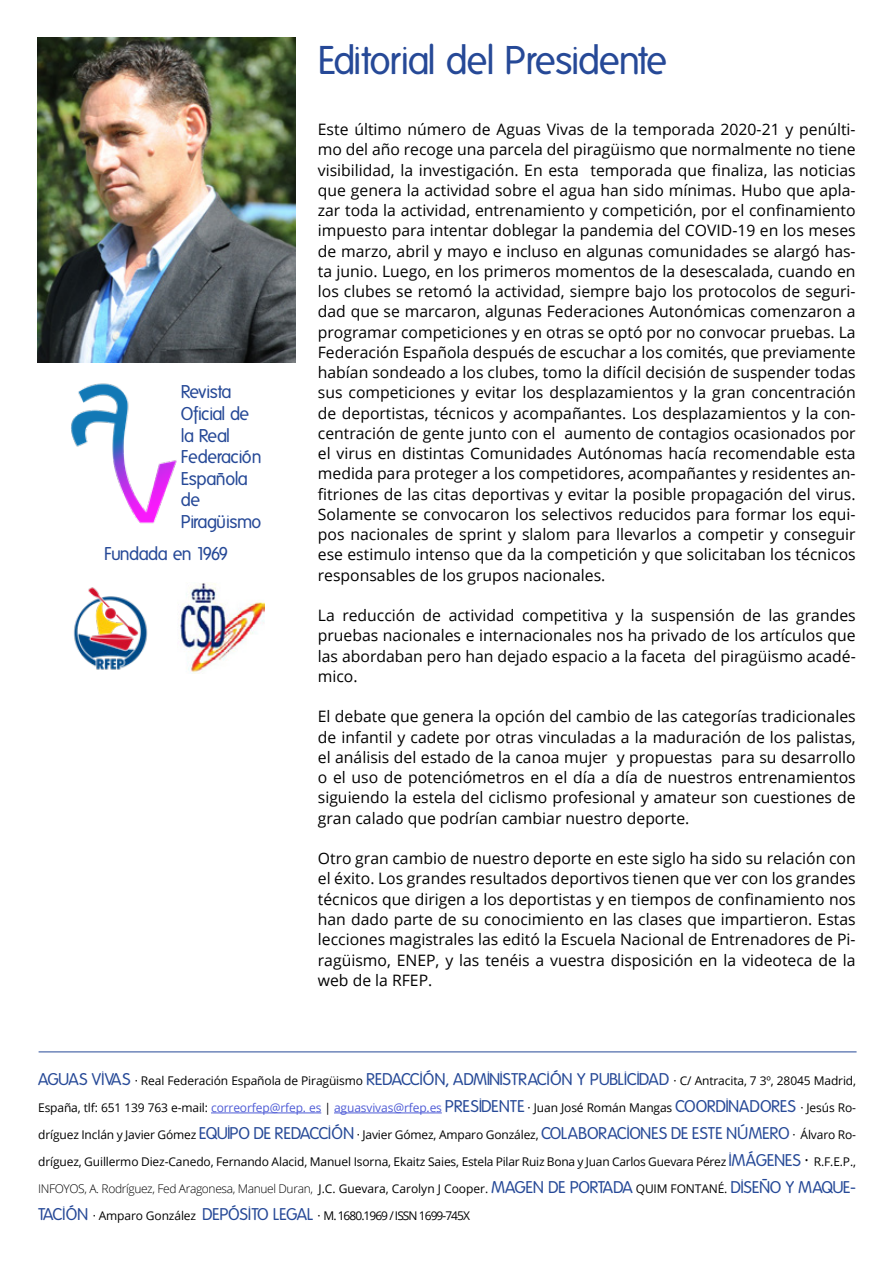
<style>
.page{position:relative;width:893px;height:1263px;background:#fff}
.page>*{position:absolute;margin:0;border:0;box-sizing:border-box;transform-origin:0 0}
.t1{font:39px "Folks";letter-spacing:-.035em;color:#264997}
.t2{font:18px/21.6px "Folks";letter-spacing:-.035em;color:#264997}
.t3{font:15.75px/20.2px "Open Sans";color:#000;text-align:justify}
.t4{font:12px "Open Sans";letter-spacing:-.01em;color:#000}
.t5{font:300 12px "Open Sans";letter-spacing:-.03em;color:#000}
.t6{font:12px "Open Sans";letter-spacing:-.08em;color:#000}
.s1{font-family:"Folks";font-size:16.5px;color:#264997}
.s2{color:#4f5cd6}
.s3{font-size:16.5px}
.s4{font-weight:400}
.s5{font-family:"Folks";font-weight:400;font-size:16.5px;color:#264997}
</style>
<div class="page">
<img style="left:71px;top:383px;width:106px;height:141px">
<img style="left:38px;top:38px;width:257px;height:325px">
<hr style="left:39px;top:1052px;width:818px;height:1px;background:#264997">
<img style="left:180px;top:583px;width:84px;height:91px">
<img style="left:73px;top:587px;width:75px;height:83px">
<hr style="left:211px;top:1112px;width:110px;height:1px;background:#4f5cd6">
<hr style="left:334px;top:1112px;width:108px;height:1px;background:#4f5cd6">
<p class="t2" style="left:181px;top:381px;width:82px">Revista<br>Oficial de la Real<br>Federación<br>Española de<br>Piragüismo</p>
<p class="t2" style="left:104px;top:543px;width:126px">Fundada en 1969</p>
<h1 class="t1" style="left:318px;top:39px;width:351px">Editorial del Presidente</h1>
<p class="t3" style="left:318px;top:119px;width:539px">Este último número de Aguas Vivas de la temporada 2020-21 y penúlti&shy;mo del año recoge una parcela del piragüismo que normalmente no tiene visibilidad, la investigación. En esta temporada que finaliza, las noticias que genera la actividad sobre el agua han sido mínimas. Hubo que apla&shy;zar toda la actividad, entrenamiento y competición, por el confinamiento impuesto para intentar doblegar la pandemia del COVID-19 en los meses de marzo, abril y mayo e incluso en algunas comunidades se alargó has&shy;ta junio. Luego, en los primeros momentos de la desescalada, cuando en los clubes se retomó la actividad, siempre bajo los protocolos de seguri&shy;dad que se marcaron, algunas Federaciones Autonómicas comenzaron a programar competiciones y en otras se optó por no convocar pruebas. La Federación Española después de escuchar a los comités, que previamente habían sondeado a los clubes, tomo la difícil decisión de suspender todas sus competiciones y evitar los desplazamientos y la gran concentración de deportistas, técnicos y acompañantes. Los desplazamientos y la con&shy;centración de gente junto con el aumento de contagios ocasionados por el virus en distintas Comunidades Autónomas hacía recomendable esta medida para proteger a los competidores, acompañantes y residentes an&shy;fitriones de las citas deportivas y evitar la posible propagación del virus.<br>Solamente se convocaron los selectivos reducidos para formar los equi&shy;pos nacionales de sprint y slalom para llevarlos a competir y conseguir ese estimulo intenso que da la competición y que solicitaban los técnicos responsables de los grupos nacionales.</p>
<p class="t3" style="left:318px;top:605px;width:539px">La reducción de actividad competitiva y la suspensión de las grandes pruebas nacionales e internacionales nos ha privado de los artículos que las abordaban pero han dejado espacio a la faceta del piragüismo acadé&shy;mico.</p>
<p class="t3" style="left:318px;top:706px;width:539px">El debate que genera la opción del cambio de las categorías tradicionales de infantil y cadete por otras vinculadas a la maduración de los palistas, el análisis del estado de la canoa mujer y propuestas para su desarrollo o el uso de potenciómetros en el día a día de nuestros entrenamientos siguiendo la estela del ciclismo profesional y amateur son cuestiones de gran calado que podrían cambiar nuestro deporte.</p>
<p class="t3" style="left:318px;top:848px;width:539px">Otro gran cambio de nuestro deporte en este siglo ha sido su relación con el éxito. Los grandes resultados deportivos tienen que ver con los grandes técnicos que dirigen a los deportistas y en tiempos de confinamiento nos han dado parte de su conocimiento en las clases que impartieron. Estas lecciones magistrales las editó la Escuela Nacional de Entrenadores de Pi&shy;ragüismo, ENEP, y las tenéis a vuestra disposición en la videoteca de la web de la RFEP.</p>
<p class="t4" style="left:38px;top:1072px;width:819px"><span class="s1">AGUAS VIVAS</span> · Real Federación Española de Piragüismo <span class="s1">REDACCIÓN, ADMINISTRACIÓN Y PUBLICIDAD</span> · C/ Antracita, 7 3º, 28045 Madrid,</p>
<p class="t4" style="left:38px;top:1099px;width:819px">España, tlf: 651 139 763 e-mail: <span class="s2">correorfep@rfep. es</span> | <span class="s2">aguasvivas@rfep.es</span> <span class="s1">PRESIDENTE</span> · Juan José Román Mangas <span class="s1">COORDINADORES</span> · Jesús Ro-</p>
<p class="t4" style="left:38px;top:1126px;width:819px">dríguez Inclán y Javier Gómez <span class="s1">EQUIPO DE REDACCIÓN</span> · Javier Gómez, Amparo González, <span class="s1">COLABORACIONES DE ESTE NÚMERO</span> · Álvaro Ro-</p>
<p class="t4" style="left:38px;top:1153px;width:819px">dríguez, Guillermo Diez-Canedo, Fernando Alacid, Manuel Isorna, Ekaitz Saies, Estela Pilar Ruiz Bona y Juan Carlos Guevara Pérez <span class="s1">IMÁGENES</span> <span class="s3">·</span> R.F.E.P.,</p>
<p class="t5" style="left:38px;top:1180px;width:819px">INFOYOS, A. Rodríguez, Fed Aragonesa, Manuel Duran, <span class="s4">J.C. Guevara, Carolyn J Cooper.</span> <span class="s5">MAGEN DE PORTADA</span> <span class="s4">QUIM FONTANÉ.</span> <span class="s5">DISEÑO Y MAQUE-</span></p>
<p class="t6" style="left:38px;top:1207px;width:433px"><span class="s1">TACIÓN</span> · Amparo González <span class="s1">DEPÓSITO LEGAL</span> · M. 1680.1969 / ISSN 1699-745X</p>
</div>
